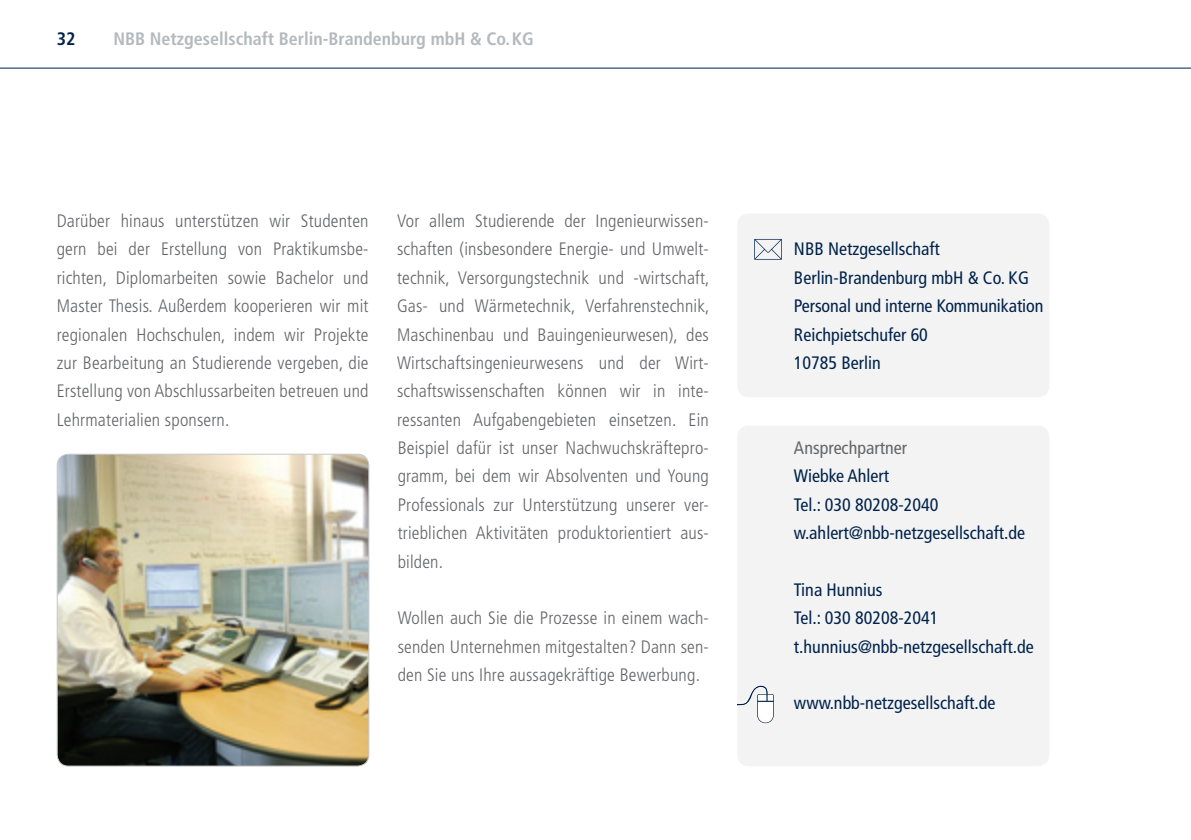
<style>
.page{position:relative;width:1191px;height:840px;background:#fff}
.page>*{position:absolute;margin:0;border:0;box-sizing:border-box;transform-origin:0 0}
.t1{font:300 condensed 18px/28.4px "Frutiger";letter-spacing:.01em;color:#646567;text-align:justify}
.t2{font:condensed 18px/28.4px "Frutiger";color:#00224b}
.t3{font:700 condensed 18px "Frutiger";color:#b3b9bd}
.t4{font:condensed 18px "Frutiger";color:#646567}
.t5{font:700 condensed 18px "Frutiger";color:#00224b}
</style>
<div class="page">
<hr style="left:0;top:68px;width:1191px;height:1px;background:#00224b">
<div style="left:737px;top:425px;width:312px;height:340px;background:#f3f3f3;border-radius:11px"></div>
<svg style="left:737px;top:685px;width:37px;height:38px"></svg>
<div style="left:737px;top:213px;width:312px;height:184px;background:#f3f3f3;border-radius:11px"></div>
<svg style="left:754px;top:239px;width:28px;height:20px"></svg>
<img style="left:57px;top:455px;width:312px;height:310px">
<div style="left:57px;top:453px;width:312px;height:313px;border:1px solid #c6c7c9;border-radius:11px"></div>
<p class="t5" style="left:57px;top:28px;width:20px">32</p>
<p class="t3" style="left:113px;top:29px;width:422px">NBB Netzgesellschaft Berlin-Brandenburg mbH &amp; Co.KG</p>
<p class="t1" style="left:57px;top:207px;width:313px">Darüber hinaus unterstützen wir Studenten gern bei der Erstellung von Praktikumsbe&shy;richten, Diplomarbeiten sowie Bachelor und Master Thesis. Außerdem kooperieren wir mit regionalen Hochschulen, indem wir Projekte zur Bearbeitung an Studierende vergeben, die Erstellung von Abschlussarbeiten betreuen und Lehrmaterialien sponsern.</p>
<p class="t1" style="left:397px;top:207px;width:314px">Vor allem Studierende der Ingenieurwissen&shy;schaften (insbesondere Energie- und Umwelt&shy;technik, Versorgungstechnik und -wirtschaft, Gas- und Wärmetechnik, Verfahrenstechnik, Maschinenbau und Bauingenieurwesen), des Wirtschaftsingenieurwesens und der Wirt&shy;schaftswissenschaften können wir in inte&shy;ressanten Aufgabengebieten einsetzen. Ein Beispiel dafür ist unser Nachwuchskräftepro&shy;gramm, bei dem wir Absolventen und Young Professionals zur Unterstützung unserer ver&shy;trieblichen Aktivitäten produktorientiert aus&shy;bilden.</p>
<p class="t1" style="left:398px;top:604px;width:313px">Wollen auch Sie die Prozesse in einem wach&shy;senden Unternehmen mitgestalten? Dann sen&shy;den Sie uns Ihre aussagekräftige Bewerbung.</p>
<p class="t2" style="left:794px;top:235px;width:251px">NBB Netzgesellschaft<br>Berlin-Brandenburg mbH &amp; Co. KG<br>Personal und interne Kommunikation<br>Reichpietschufer 60<br>10785 Berlin</p>
<p class="t4" style="left:794px;top:437px;width:114px">Ansprechpartner</p>
<p class="t2" style="left:794px;top:462px;width:232px">Wiebke Ahlert<br>Tel.: 030 80208-2040 w.ahlert@nbb-netzgesellschaft.de</p>
<p class="t2" style="left:794px;top:575px;width:241px">Tina Hunnius<br>Tel.: 030 80208-2041 t.hunnius@nbb-netzgesellschaft.de</p>
<p class="t2" style="left:794px;top:688px;width:203px">www.nbb-netzgesellschaft.de</p>
</div>
